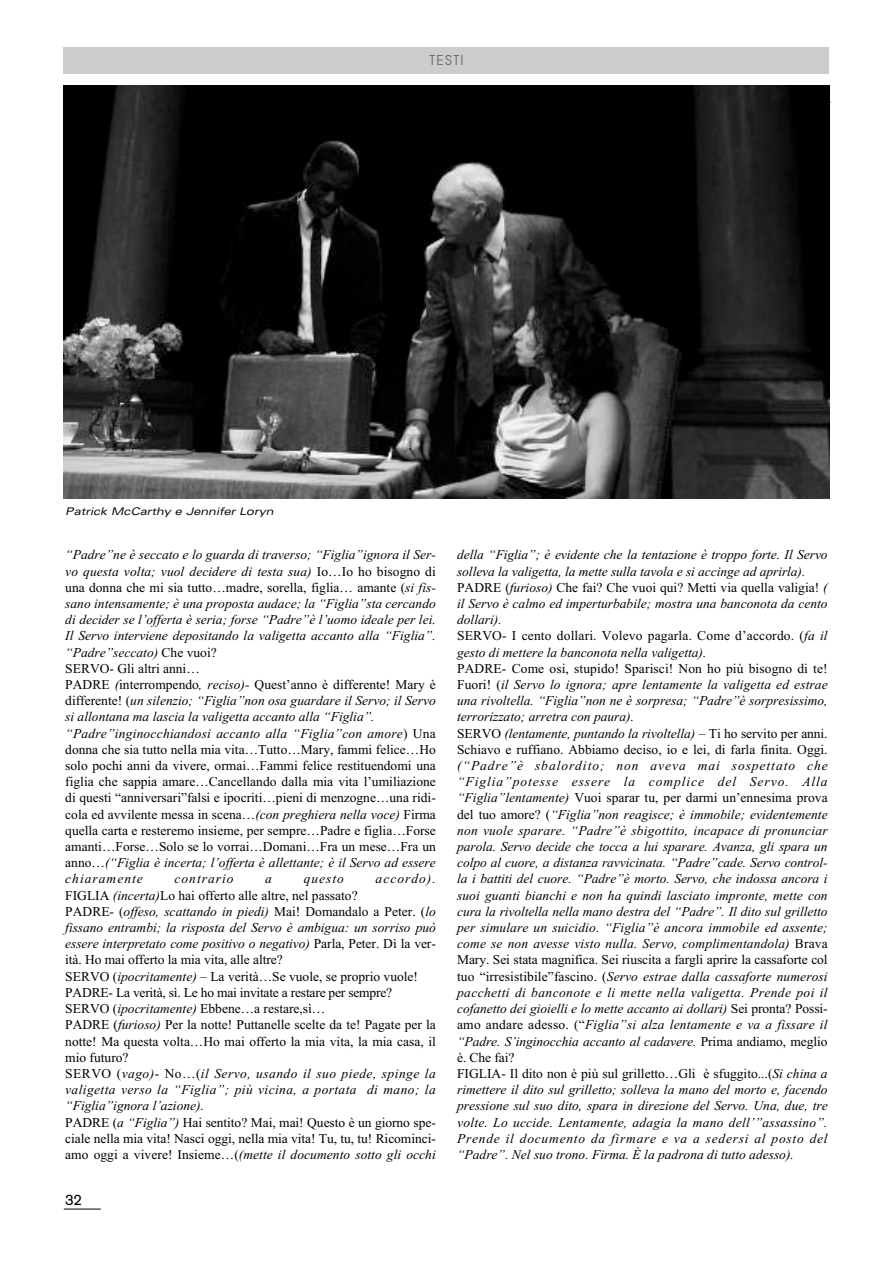
<style>
.page{position:relative;width:893px;height:1263px;background:#fff}
.page>*{position:absolute;margin:0;border:0;box-sizing:border-box;transform-origin:0 0}
.t1{font:15px "Akzidenz Grotesk";color:#000}
.t2{font:italic 13.5px/16.2px "Times New Roman";color:#000}
.t3{font:13.5px/16.2px "Times New Roman";color:#000}
.t4{font:italic 13.5px "Times New Roman";letter-spacing:.075em;color:#000}
.t5{font:13.5px "Avant Garde";letter-spacing:.105em;color:#666}
.t6{font:italic expanded 10.5px "Univers";color:#000}
.s1{font-style:normal}
.s2{font-style:italic}
</style>
<div class="page">
<hr style="left:64px;top:1209px;width:37px;height:1px;background:#000">
<hr style="left:65px;top:102px;width:766px;height:1px;background:#000">
<div style="left:64px;top:47px;width:765px;height:27px;background:#ccc"></div>
<img style="left:64px;top:85px;width:765px;height:413px">
<p class="t5" style="left:429px;top:52px;width:36px">TESTI</p>
<p class="t6" style="left:65px;top:505px;width:210px">Patrick McCarthy e Jennifer Loryn</p>
<p class="t2" style="left:65px;top:546px;width:372px">“Padre”ne è seccato e lo guarda di traverso; “Figlia”ignora il Ser&shy;vo questa volta; vuol decidere di testa sua) <span class="s1">Io…Io ho bisogno di una donna che mi sia tutto…madre, sorella, figlia… amante (</span>si fis&shy;sano intensamente; è una proposta audace; la “Figlia”sta cercando di decider se l’offerta è seria; forse “Padre”è l’uomo ideale per lei.<br>Il Servo interviene depositando la valigetta accanto alla “Figlia”. “Padre”seccato) <span class="s1">Che vuoi?<br>SERVO- Gli altri anni…<br>PADRE</span> (<span class="s1">interrompendo</span>, reciso)- <span class="s1">Quest’anno è differente! Mary è differente! (</span>un silenzio; “Figlia”non osa guardare il Servo; il Servo si allontana ma lascia la valigetta accanto alla “Figlia”. “Padre”inginocchiandosi accanto alla “Figlia”con amore<span class="s1">) Una donna che sia tutto nella mia vita…Tutto…Mary, fammi felice…Ho solo pochi anni da vivere, ormai…Fammi felice restituendomi una figlia che sappia amare…Cancellando dalla mia vita l’umiliazione di questi “anniversari”falsi e ipocriti…pieni di menzogne…una ridi&shy;cola ed avvilente messa in scena…</span>(con preghiera nella voce) <span class="s1">Firma quella carta e resteremo insieme, per sempre…Padre e figlia…Forse amanti…Forse…Solo se lo vorrai…Domani…Fra un mese…Fra un anno…</span>(“Figlia è incerta; l’offerta è allettante; è il Servo ad essere chiaramente</p>
<p class="t4" style="left:175px;top:870px;width:61px">contrario</p>
<p class="t2" style="left:265px;top:870px;width:8px">a</p>
<p class="t2" style="left:304px;top:870px;width:42px">questo</p>
<p class="t4" style="left:376px;top:870px;width:62px">accordo).</p>
<p class="t3" style="left:65px;top:887px;width:372px">FIGLIA <span class="s2">(incerta)</span>Lo hai offerto alle altre, nel passato?<br>PADRE- (<span class="s2">offeso, scattando in piedi)</span> Mai! Domandalo a Peter. (<span class="s2">lo fissano entrambi; la risposta del Servo è ambigua: un sorriso può essere interpretato come positivo o negativo)</span> Parla, Peter. Dì la ver&shy;ità. Ho mai offerto la mia vita, alle altre?<br>SERVO (<span class="s2">ipocritamente) –</span> La verità…Se vuole, se proprio vuole!<br>PADRE- La verità, sì. Le ho mai invitate a restare per sempre?<br>SERVO (<span class="s2">ipocritamente)</span> Ebbene…a restare,sì…<br>PADRE (<span class="s2">furioso)</span> Per la notte! Puttanelle scelte da te! Pagate per la notte! Ma questa volta…Ho mai offerto la mia vita, la mia casa, il mio futuro?<br>SERVO (<span class="s2">vago)</span>- No…(<span class="s2">il Servo, usando il suo piede, spinge la valigetta verso la “Figlia”; più vicina, a portata di mano; la “Figlia”ignora l’azione).<br></span>PADRE (<span class="s2">a “Figlia”)</span> Hai sentito? Mai, mai! Questo è un giorno spe&shy;ciale nella mia vita! Nasci oggi, nella mia vita! Tu, tu, tu! Ricominci&shy;amo oggi a vivere! Insieme…(<span class="s2">(mette il documento sotto gli occhi</span></p>
<p class="t1" style="left:65px;top:1190px;width:18px">32</p>
<p class="t2" style="left:457px;top:546px;width:372px">della “Figlia”; è evidente che la tentazione è troppo forte. Il Servo solleva la valigetta, la mette sulla tavola e si accinge ad aprirla).<br><span class="s1">PADRE (</span>furioso) <span class="s1">Che fai? Che vuoi qui? Metti via quella valigia!</span> ( il Servo è calmo ed imperturbabile; mostra una banconota da cento dollari).<br><span class="s1">SERVO- I cento dollari. Volevo pagarla. Come d’accordo. (</span>fa il gesto di mettere la banconota nella valigetta).</p>
<p class="t2" style="left:457px;top:660px;width:372px"><span class="s1">PADRE- Come osi, stupido! Sparisci! Non ho più bisogno di te!<br>Fuori! (</span>il Servo lo ignora; apre lentamente la valigetta ed estrae una rivoltella. “Figlia”non ne è sorpresa; “Padre”è sorpresissimo, terrorizzato; arretra con paura).<br><span class="s1">SERVO</span> (lentamente, puntando la rivoltella) – <span class="s1">Ti ho servito per anni.<br>Schiavo e ruffiano. Abbiamo deciso, io e lei, di farla finita. Oggi.</span></p>
<p class="t2" style="left:457px;top:757px;width:372px">(“Padre”è sbalordito; non aveva mai sospettato che “Figlia”potesse essere la complice del Servo. Alla “Figlia”lentamente) <span class="s1">Vuoi sparar tu, per darmi un’ennesima prova del tuo amore? (</span>“Figlia”non reagisce; è immobile; evidentemente non vuole sparare. “Padre”è sbigottito, incapace di pronunciar parola. Servo decide che tocca a lui sparare. Avanza, gli spara un colpo al cuore, a distanza ravvicinata. “Padre”cade. Servo control&shy;la i battiti del cuore. “Padre”è morto. Servo, che indossa ancora i suoi guanti bianchi e non ha quindi lasciato impronte, mette con cura la rivoltella nella mano destra del “Padre”. Il dito sul grilletto per simulare un suicidio. “Figlia”è ancora immobile ed assente; come se non avesse visto nulla. Servo, complimentandola) <span class="s1">Brava Mary. Sei stata magnifica. Sei riuscita a fargli aprire la cassaforte col tuo “irresistibile”fascino. (</span>Servo estrae dalla cassaforte numerosi pacchetti di banconote e li mette nella valigetta. Prende poi il cofanetto dei gioielli e lo mette accanto ai dollari) <span class="s1">Sei pronta? Possi&shy;amo andare adesso. (“</span>Figlia”si alza lentamente e va a fissare il “Padre. S’inginocchia accanto al cadavere. <span class="s1">Prima andiamo, meglio è. Che fai?<br>FIGLIA- Il dito non è più sul grilletto…Gli è sfuggito...(</span>Si china a rimettere il dito sul grilletto; solleva la mano del morto e, facendo pressione sul suo dito, spara in direzione del Servo. Una, due, tre volte. Lo uccide. Lentamente, adagia la mano dell’”assassino”.<br>Prende il documento da firmare e va a sedersi al posto del “Padre”. Nel suo trono. Firma. È la padrona di tutto adesso).</p>
</div>
